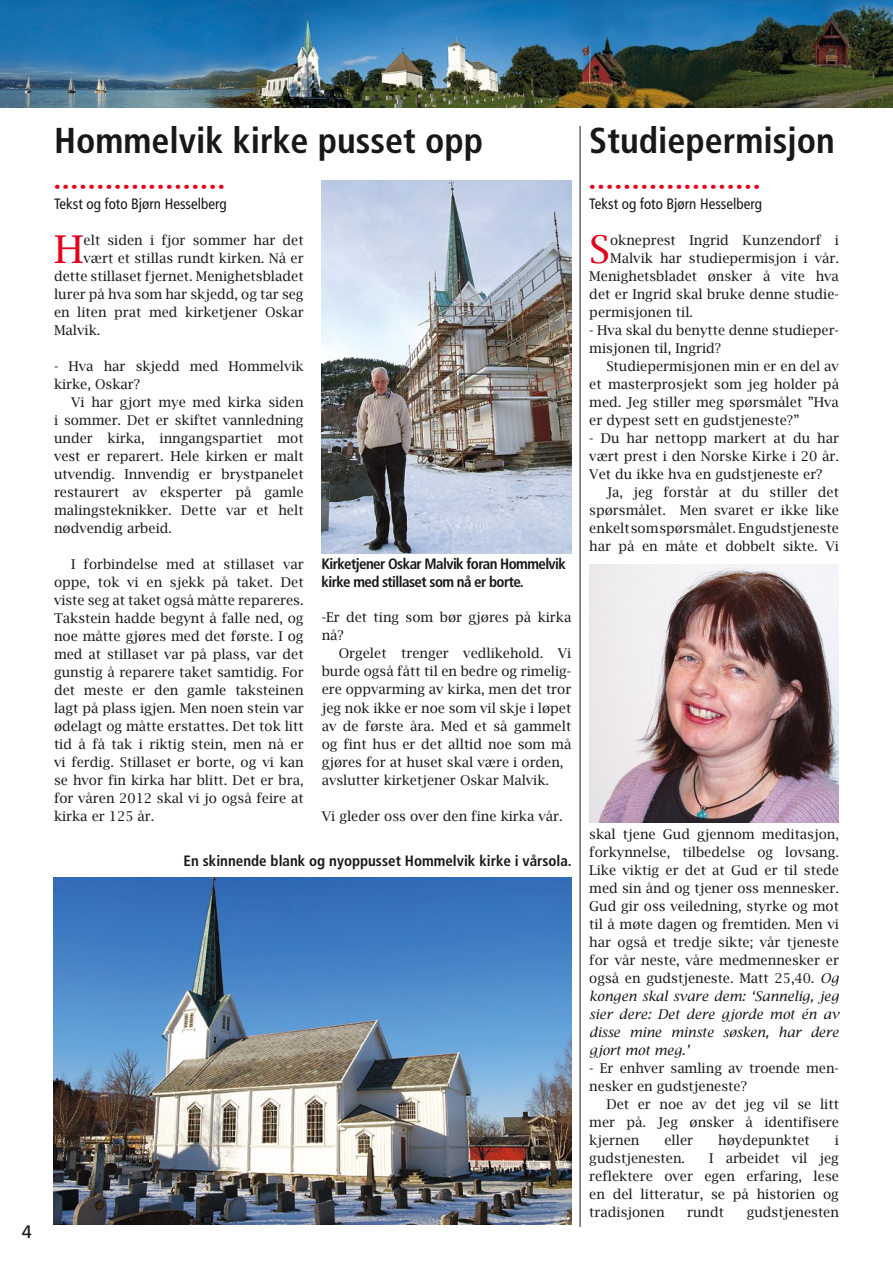
<style>
.page{position:relative;width:893px;height:1263px;background:#fff}
.page>*{position:absolute;margin:0;border:0;box-sizing:border-box;transform-origin:0 0}
.t1{font:38.4px "Lucida Bright";color:#e2001a}
.t2{font:700 condensed 36px "Frutiger LT Std";color:#1a171b}
.t3{font:18px "Frutiger LT Std";color:#1a171b}
.t4{font:700 condensed 15px/18px "Frutiger LT Std";letter-spacing:-.04em;color:#1a171b}
.t5{font:condensed 15px "Frutiger LT Std";color:#1a171b}
.t6{font:700 condensed 15px "Frutiger LT Std";color:#1a171b}
.t7{font:13.5px/18px "Lucida Bright";color:#1a171b;text-align:justify}
.t8{font:condensed 12px "Frutiger LT Std";color:#e2001a;scale:1.09 1}
.s1{font-style:italic}
</style>
<div class="page">
<img style="left:0;top:0;width:893px;height:107px">
<img style="left:322px;top:180px;width:249px;height:373px">
<img style="left:54px;top:878px;width:517px;height:346px">
<img style="left:589px;top:565px;width:250px;height:257px">
<hr style="left:580px;top:126px;width:1px;height:1101px;background:#1a171b">
<h3 class="t3" style="left:22px;top:1221px;width:12px">4</h3>
<h2 class="t2" style="left:54px;top:119px;width:431px">Hommelvik kirke pusset opp</h2>
<p class="t8" style="left:54px;top:180px;width:158px">• • • • • • • • • • • • • • • • • • • •</p>
<p class="t5" style="left:54px;top:195px;width:174px">Tekst og foto Bjørn Hesselberg</p>
<h1 class="t1" style="left:54px;top:228px;width:31px">H</h1>
<p class="t7" style="left:84px;top:231px;width:222px">elt siden i fjor sommer har det</p>
<p class="t7" style="left:84px;top:249px;width:221px">vært et stillas rundt kirken. Nå er</p>
<p class="t7" style="left:54px;top:267px;width:251px">dette stillaset fjernet. Menighetsbladet</p>
<p class="t7" style="left:54px;top:285px;width:251px">lurer på hva som har skjedd, og tar seg</p>
<p class="t7" style="left:54px;top:303px;width:251px">en liten prat med kirketjener Oskar</p>
<p class="t7" style="left:54px;top:321px;width:48px">Malvik.</p>
<p class="t7" style="left:54px;top:357px;width:251px">- Hva har skjedd med Hommelvik kirke, Oskar?</p>
<p class="t7" style="left:54px;top:393px;width:251px;text-indent:17px">Vi har gjort mye med kirka siden i sommer. Det er skiftet vannledning under kirka, inngangspartiet mot vest er reparert. Hele kirken er malt utvendig. Innvendig er brystpanelet restaurert av eksperter på gamle malingsteknikker. Dette var et helt nødvendig arbeid.</p>
<p class="t7" style="left:54px;top:555px;width:251px;text-indent:17px">I forbindelse med at stillaset var oppe, tok vi en sjekk på taket. Det viste seg at taket også måtte repareres.<br>Takstein hadde begynt å falle ned, og noe måtte gjøres med det første. I og med at stillaset var på plass, var det gunstig å reparere taket samtidig. For det meste er den gamle taksteinen lagt på plass igjen. Men noen stein var ødelagt og måtte erstattes. Det tok litt tid å få tak i riktig stein, men nå er vi ferdig. Stillaset er borte, og vi kan se hvor fin kirka har blitt. Det er bra, for våren 2012 skal vi jo også feire at kirka er 125 år.</p>
<p class="t4" style="left:322px;top:555px;width:246px">Kirketjener Oskar Malvik foran Hommelvik kirke med stillaset som nå er borte.</p>
<p class="t7" style="left:322px;top:609px;width:251px">-Er det ting som bør gjøres på kirka nå?</p>
<p class="t7" style="left:322px;top:645px;width:251px;text-align:left;text-indent:17px">Orgelet trenger vedlikehold. Vi burde også fått til en bedre og rimelig&shy;ere oppvarming av kirka, men det tror jeg nok ikke er noe som vil skje i løpet av de første åra. Med et så gammelt og fint hus er det alltid noe som må gjøres for at huset skal være i orden, avslutter kirketjener Oskar Malvik.</p>
<p class="t7" style="left:322px;top:807px;width:242px">Vi gleder oss over den fine kirka vår.</p>
<p class="t6" style="left:184px;top:852px;width:390px">En skinnende blank og nyoppusset Hommelvik kirke i vårsola.</p>
<h2 class="t2" style="left:589px;top:119px;width:247px">Studiepermisjon</h2>
<p class="t8" style="left:589px;top:180px;width:158px">• • • • • • • • • • • • • • • • • • • •</p>
<p class="t5" style="left:589px;top:195px;width:174px">Tekst og foto Bjørn Hesselberg</p>
<h1 class="t1" style="left:589px;top:228px;width:22px">S</h1>
<p class="t7" style="left:610px;top:231px;width:230px">okneprest Ingrid Kunzendorf i</p>
<p class="t7" style="left:610px;top:249px;width:230px">Malvik har studiepermisjon i vår.</p>
<p class="t7" style="left:589px;top:267px;width:251px">Menighetsbladet ønsker å vite hva</p>
<p class="t7" style="left:589px;top:285px;width:251px">det er Ingrid skal bruke denne studie-</p>
<p class="t7" style="left:589px;top:303px;width:105px">permisjonen til.</p>
<p class="t7" style="left:589px;top:321px;width:251px">- Hva skal du benytte denne studieper&shy;misjonen til, Ingrid?</p>
<p class="t7" style="left:589px;top:357px;width:251px;text-indent:17px">Studiepermisjonen min er en del av et masterprosjekt som jeg holder på med. Jeg stiller meg spørsmålet ”Hva er dypest sett en gudstjeneste?”</p>
<p class="t7" style="left:589px;top:429px;width:251px">- Du har nettopp markert at du har vært prest i den Norske Kirke i 20 år.<br>Vet du ikke hva en gudstjeneste er?</p>
<p class="t7" style="left:589px;top:483px;width:251px;text-indent:17px">Ja, jeg forstår at du stiller det spørsmålet. Men svaret er ikke like enkelt som spørsmålet. En gudstjeneste har på en måte et dobbelt sikte. Vi</p>
<p class="t7" style="left:589px;top:825px;width:251px">skal tjene Gud gjennom meditasjon, forkynnelse, tilbedelse og lovsang.<br>Like viktig er det at Gud er til stede med sin ånd og tjener oss mennesker.<br>Gud gir oss veiledning, styrke og mot til å møte dagen og fremtiden. Men vi har også et tredje sikte; vår tjeneste for vår neste, våre medmennesker er også en gudstjeneste. Matt 25,40. <span class="s1">Og kongen skal svare dem: ‘Sannelig, jeg sier dere: Det dere gjorde mot én av disse mine minste søsken, har dere gjort mot meg.’</span></p>
<p class="t7" style="left:589px;top:1059px;width:251px">- Er enhver samling av troende men&shy;nesker en gudstjeneste?</p>
<p class="t7" style="left:589px;top:1095px;width:251px;text-indent:17px">Det er noe av det jeg vil se litt mer på. Jeg ønsker å identifisere kjernen</p>
<p class="t7" style="left:664px;top:1131px;width:30px">eller</p>
<p class="t7" style="left:718px;top:1131px;width:93px">høydepunktet</p>
<p class="t7" style="left:835px;top:1131px;width:6px">i</p>
<p class="t7" style="left:589px;top:1149px;width:97px">gudstjenesten.</p>
<p class="t7" style="left:589px;top:1149px;width:251px;text-indent:120px">I arbeidet vil jeg reflektere over egen erfaring, lese en del litteratur, se på historien og tradisjonen</p>
<p class="t7" style="left:687px;top:1203px;width:38px">rundt</p>
<p class="t7" style="left:747px;top:1203px;width:94px">gudstjenesten</p>
</div>
